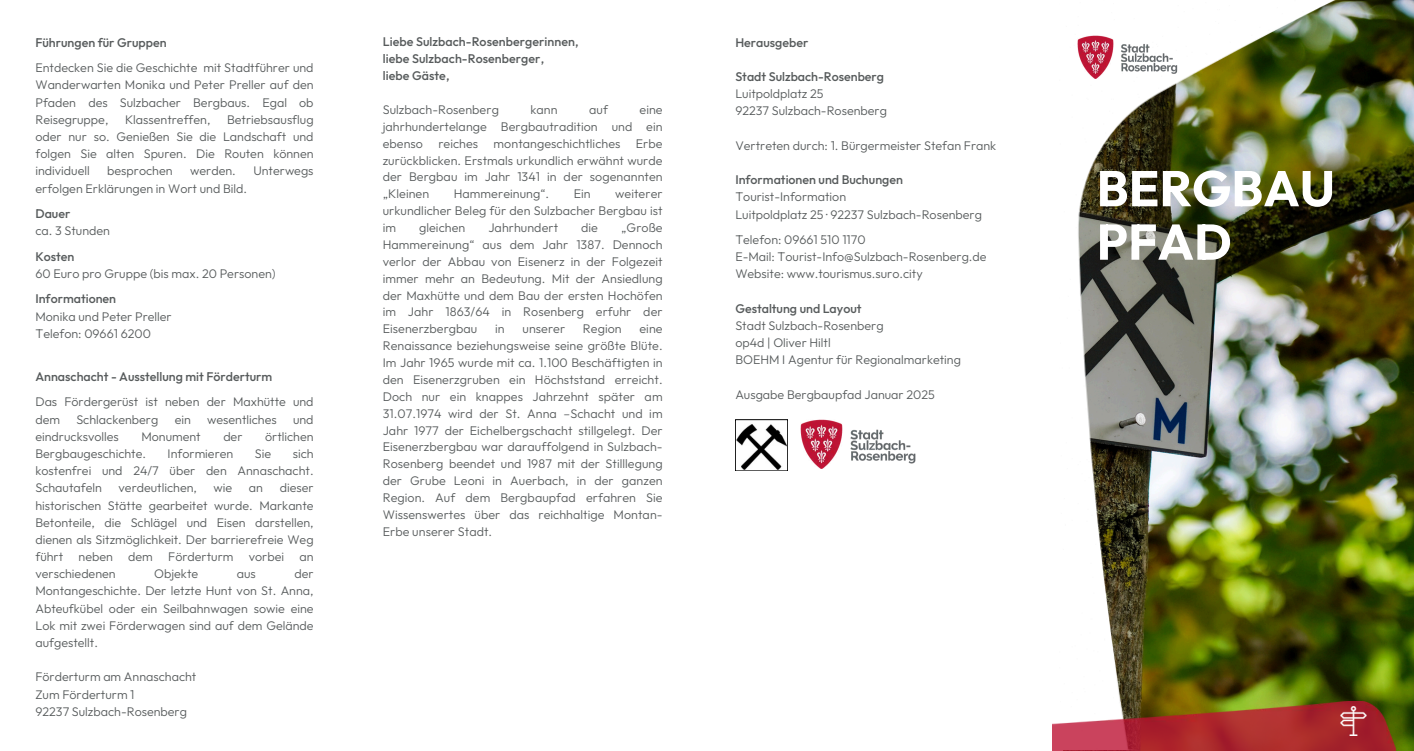
<style>
.page{position:relative;width:1414px;height:751px;background:#fff}
.page>*{position:absolute;margin:0;border:0;box-sizing:border-box;transform-origin:0 0}
.t1{font:700 50px/53.5px "Outfit";color:#fff}
.t2{font:300 12.5px/17.2px "Outfit";color:#575b5c;text-align:justify}
.t3{font:500 12.5px/16.9px "Outfit";color:#575b5c}
</style>
<div class="page">
<img style="left:1385px;top:0;width:29px;height:751px">
<img style="left:1078px;top:0;width:307px;height:701px">
<img style="left:1052px;top:701px;width:344px;height:50px">
<img style="left:1340px;top:706px;width:26px;height:30px">
<img style="left:1116px;top:38px;width:65px;height:42px">
<img style="left:1077px;top:35px;width:37px;height:44px">
<img style="left:850px;top:429px;width:66px;height:35px">
<img style="left:801px;top:420px;width:42px;height:49px">
<img style="left:737px;top:424px;width:49px;height:45px">
<div style="left:735px;top:420px;width:53px;height:51px;border:1px solid #000"></div>
<p class="t3" style="left:35px;top:34px;width:133px">Führungen für Gruppen</p>
<p class="t2" style="left:35px;top:59px;width:280px">Entdecken Sie die Geschichte mit Stadtführer und Wanderwarten Monika und Peter Preller auf den Pfaden des Sulzbacher Bergbaus. Egal ob Reisegruppe,</p>
<p class="t2" style="left:35px;top:111px;width:280px;text-indent:192px">Betriebsausflug oder nur so. Genießen Sie die Landschaft und folgen Sie alten Spuren. Die Routen können individuell</p>
<p class="t2" style="left:125px;top:111px;width:87px">Klassentreffen,</p>
<p class="t2" style="left:107px;top:163px;width:67px">besprochen</p>
<p class="t2" style="left:190px;top:163px;width:47px">werden.</p>
<p class="t2" style="left:253px;top:163px;width:62px">Unterwegs</p>
<p class="t2" style="left:35px;top:180px;width:213px">erfolgen Erklärungen in Wort und Bild.</p>
<p class="t3" style="left:35px;top:206px;width:36px">Dauer</p>
<p class="t2" style="left:35px;top:222px;width:76px">ca. 3 Stunden</p>
<p class="t3" style="left:35px;top:248px;width:41px">Kosten</p>
<p class="t2" style="left:35px;top:265px;width:242px">60 Euro pro Gruppe (bis max. 20 Personen)</p>
<p class="t3" style="left:35px;top:291px;width:82px">Informationen</p>
<p class="t2" style="left:35px;top:308px;width:138px">Monika und Peter Preller<br>Telefon: 09661 6200</p>
<p class="t3" style="left:35px;top:368px;width:238px">Annaschacht - Ausstellung mit Förderturm</p>
<p class="t2" style="left:35px;top:394px;width:280px">Das Fördergerüst ist neben der Maxhütte und dem</p>
<p class="t2" style="left:76px;top:411px;width:83px">Schlackenberg</p>
<p class="t2" style="left:175px;top:411px;width:18px">ein</p>
<p class="t2" style="left:207px;top:411px;width:71px">wesentliches</p>
<p class="t2" style="left:293px;top:411px;width:22px">und</p>
<p class="t2" style="left:35px;top:428px;width:85px">eindrucksvolles</p>
<p class="t2" style="left:141px;top:428px;width:61px">Monument</p>
<p class="t2" style="left:223px;top:428px;width:21px">der</p>
<p class="t2" style="left:265px;top:428px;width:50px">örtlichen</p>
<p class="t2" style="left:35px;top:445px;width:112px">Bergbaugeschichte.</p>
<p class="t2" style="left:168px;top:445px;width:67px">Informieren</p>
<p class="t2" style="left:255px;top:445px;width:18px">Sie</p>
<p class="t2" style="left:35px;top:445px;width:280px;text-indent:257px">sich kostenfrei und 24/7 über den Annaschacht.<br>Schautafeln</p>
<p class="t2" style="left:35px;top:480px;width:280px;text-indent:244px">dieser historischen Stätte gearbeitet wurde. Markante Betonteile, die Schlägel und Eisen darstellen, dienen als Sitzmöglichkeit. Der barrierefreie Weg führt neben dem Förderturm vorbei an verschiedenen</p>
<p class="t2" style="left:119px;top:480px;width:80px">verdeutlichen,</p>
<p class="t2" style="left:214px;top:480px;width:20px">wie</p>
<p class="t2" style="left:249px;top:480px;width:16px">an</p>
<p class="t2" style="left:35px;top:565px;width:280px;text-indent:259px">der Montangeschichte. Der letzte Hunt von St. Anna, Abteufkübel oder ein Seilbahnwagen sowie eine Lok mit zwei Förderwagen sind auf dem Gelände aufgestellt.</p>
<p class="t2" style="left:35px;top:669px;width:162px;text-align:left">Förderturm am Annaschacht<br>Zum Förderturm 1<br>92237 Sulzbach-Rosenberg</p>
<p class="t2" style="left:154px;top:565px;width:45px">Objekte</p>
<p class="t2" style="left:237px;top:565px;width:21px">aus</p>
<p class="t3" style="left:383px;top:34px;width:197px">Liebe Sulzbach-Rosenbergerinnen, liebe Sulzbach-Rosenberger,<br>liebe Gäste,</p>
<p class="t2" style="left:383px;top:101px;width:118px">Sulzbach-Rosenberg</p>
<p class="t2" style="left:530px;top:101px;width:29px">kann</p>
<p class="t2" style="left:589px;top:101px;width:20px">auf</p>
<p class="t2" style="left:383px;top:101px;width:281px;line-height:16.9px;text-indent:257px">eine jahrhundertelange Bergbautradition und ein ebenso reiches montangeschichtliches Erbe zurückblicken. Erstmals urkundlich erwähnt wurde der Bergbau im Jahr 1341 in der sogenannten „Kleinen</p>
<p class="t2" style="left:454px;top:185px;width:97px">Hammereinung“.</p>
<p class="t2" style="left:574px;top:185px;width:18px">Ein</p>
<p class="t2" style="left:383px;top:186px;width:281px;line-height:16.9px;text-indent:232px">weiterer urkundlicher Beleg für den Sulzbacher Bergbau ist im</p>
<p class="t2" style="left:383px;top:219px;width:281px;line-height:16.9px;text-indent:238px">„Große Hammereinung“ aus dem Jahr 1387. Dennoch verlor der Abbau von Eisenerz in der Folgezeit immer mehr an Bedeutung. Mit der Ansiedlung der Maxhütte und dem Bau der ersten Hochöfen im Jahr 1863/64 in Rosenberg erfuhr der Eisenerzbergbau</p>
<p class="t2" style="left:419px;top:219px;width:48px">gleichen</p>
<p class="t2" style="left:488px;top:219px;width:71px">Jahrhundert</p>
<p class="t2" style="left:581px;top:219px;width:18px">die</p>
<p class="t2" style="left:495px;top:320px;width:11px">in</p>
<p class="t2" style="left:522px;top:320px;width:44px">unserer</p>
<p class="t2" style="left:583px;top:320px;width:40px">Region</p>
<p class="t2" style="left:383px;top:321px;width:281px;line-height:16.9px;text-indent:257px">eine Renaissance beziehungsweise seine größte Blüte.<br>Im Jahr 1965 wurde mit ca. 1.100 Beschäftigten in den Eisenerzgruben ein Höchststand erreicht.<br>Doch nur ein knappes Jahrzehnt später am 31.07.1974 wird der St. Anna –Schacht und im Jahr 1977 der Eichelbergschacht stillgelegt. Der Eisenerzbergbau war darauffolgend in Sulzbach-Rosenberg beendet und 1987 mit der Stilllegung der Grube Leoni in Auerbach, in der ganzen Region. Auf dem Bergbaupfad erfahren Sie Wissenswertes über das reichhaltige Montan-Erbe unserer Stadt.</p>
<p class="t3" style="left:735px;top:34px;width:75px">Herausgeber</p>
<p class="t3" style="left:735px;top:69px;width:150px">Stadt Sulzbach-Rosenberg</p>
<p class="t2" style="left:735px;top:85px;width:153px">Luitpoldplatz 25<br>92237 Sulzbach-Rosenberg</p>
<p class="t2" style="left:735px;top:137px;width:262px">Vertreten durch: 1. Bürgermeister Stefan Frank</p>
<p class="t3" style="left:735px;top:172px;width:169px">Informationen und Buchungen</p>
<p class="t2" style="left:735px;top:189px;width:248px">Tourist-Information<br>Luitpoldplatz 25 · 92237 Sulzbach-Rosenberg</p>
<p class="t2" style="left:735px;top:231px;width:253px;text-align:left">Telefon: 09661 510 1170<br>E-Mail: Tourist-Info@Sulzbach-Rosenberg.de<br>Website: www.tourismus.suro.city</p>
<p class="t3" style="left:735px;top:300px;width:128px">Gestaltung und Layout</p>
<p class="t2" style="left:735px;top:317px;width:227px;text-align:left">Stadt Sulzbach-Rosenberg<br>op4d | Oliver Hiltl<br>BOEHM I Agentur für Regionalmarketing</p>
<p class="t2" style="left:735px;top:386px;width:201px">Ausgabe Bergbaupfad Januar 2025</p>
<h1 class="t1" style="left:1096px;top:164px;width:240px">BERGBAU<br>PFAD</h1>
</div>
